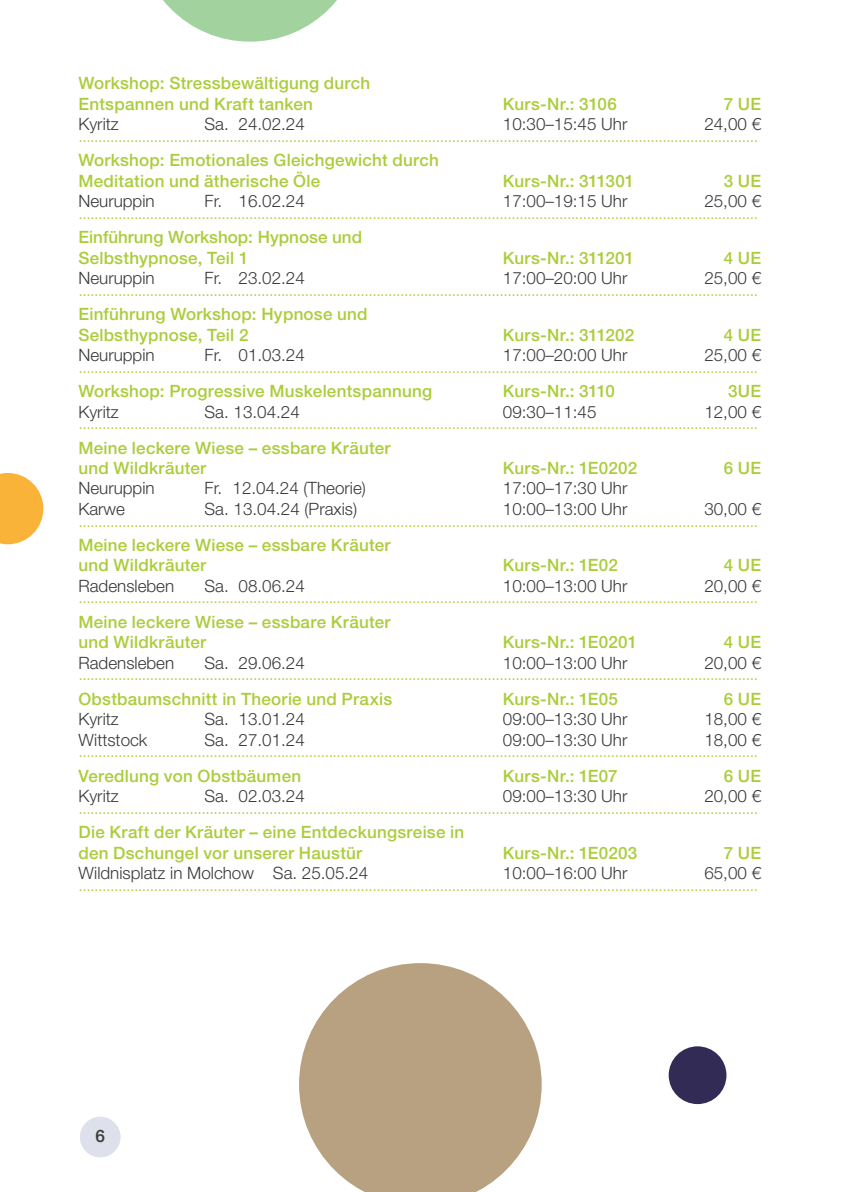
<style>
.page{position:relative;width:842px;height:1192px;background:#fff}
.page>*{position:absolute;margin:0;border:0;box-sizing:border-box;transform-origin:0 0}
.t1{font:500 17.2px "Helvetica Neue LT Std";color:#383a3b}
.t2{font:500 17px/20.4px "Helvetica Neue LT Std";letter-spacing:.015em;color:#abcd3b}
.t3{font:300 17px "Helvetica Neue LT Std";color:#383a3b}
.t4{font:300 16px "Helvetica Neue LT Std";color:#abcd3b}
</style>
<div class="page">
<div style="left:80px;top:1116px;width:40px;height:41px;background:#dee0ec;border-radius:50%"></div>
<svg style="left:0;top:473px;width:43px;height:71px"></svg>
<div style="left:668px;top:1046px;width:58px;height:58px;background:#322b56;border-radius:50%"></div>
<svg style="left:163px;top:0;width:174px;height:42px"></svg>
<svg style="left:299px;top:963px;width:242px;height:228px;fill:#b8a180"></svg>
<p class="t2" style="left:78px;top:73px;width:293px">Workshop: Stressbewältigung durch<br>Entspannen und Kraft tanken</p>
<p class="t2" style="left:502px;top:93px;width:115px">Kurs-Nr.: 3106</p>
<p class="t2" style="left:723px;top:93px;width:39px">7 UE</p>
<p class="t3" style="left:78px;top:114px;width:42px">Kyritz</p>
<p class="t3" style="left:204px;top:114px;width:102px">Sa. 24.02.24</p>
<p class="t3" style="left:502px;top:114px;width:126px">10:30–15:45 Uhr</p>
<p class="t3" style="left:704px;top:114px;width:58px">24,00 €</p>
<p class="t4" style="left:78px;top:126px;width:681px">...........................................................................................................................................................................</p>
<p class="t2" style="left:78px;top:150px;width:362px">Workshop: Emotionales Gleichgewicht durch<br>Meditation und ätherische Öle</p>
<p class="t2" style="left:502px;top:170px;width:133px">Kurs-Nr.: 311301</p>
<p class="t2" style="left:723px;top:170px;width:39px">3 UE</p>
<p class="t3" style="left:78px;top:191px;width:78px">Neuruppin</p>
<p class="t3" style="left:204px;top:191px;width:102px">Fr. 16.02.24</p>
<p class="t3" style="left:502px;top:191px;width:126px">17:00–19:15 Uhr</p>
<p class="t3" style="left:704px;top:191px;width:58px">25,00 €</p>
<p class="t4" style="left:78px;top:203px;width:681px">...........................................................................................................................................................................</p>
<p class="t2" style="left:78px;top:227px;width:285px">Einführung Workshop: Hypnose und<br>Selbsthypnose, Teil 1</p>
<p class="t2" style="left:502px;top:247px;width:133px">Kurs-Nr.: 311201</p>
<p class="t2" style="left:723px;top:247px;width:39px">4 UE</p>
<p class="t3" style="left:78px;top:268px;width:78px">Neuruppin</p>
<p class="t3" style="left:204px;top:268px;width:102px">Fr. 23.02.24</p>
<p class="t3" style="left:502px;top:268px;width:126px">17:00–20:00 Uhr</p>
<p class="t3" style="left:704px;top:268px;width:58px">25,00 €</p>
<p class="t4" style="left:78px;top:280px;width:681px">...........................................................................................................................................................................</p>
<p class="t2" style="left:78px;top:304px;width:290px">Einführung Workshop: Hypnose und<br>Selbsthypnose, Teil 2</p>
<p class="t2" style="left:502px;top:324px;width:133px">Kurs-Nr.: 311202</p>
<p class="t2" style="left:723px;top:324px;width:39px">4 UE</p>
<p class="t3" style="left:78px;top:344px;width:78px">Neuruppin</p>
<p class="t3" style="left:204px;top:344px;width:102px">Fr. 01.03.24</p>
<p class="t3" style="left:502px;top:344px;width:126px">17:00–20:00 Uhr</p>
<p class="t3" style="left:704px;top:344px;width:58px">25,00 €</p>
<p class="t4" style="left:78px;top:357px;width:681px">...........................................................................................................................................................................</p>
<p class="t2" style="left:78px;top:381px;width:355px">Workshop: Progressive Muskelentspannung</p>
<p class="t2" style="left:502px;top:381px;width:114px">Kurs-Nr.: 3110</p>
<p class="t2" style="left:727px;top:381px;width:34px">3UE</p>
<p class="t3" style="left:78px;top:401px;width:42px">Kyritz</p>
<p class="t3" style="left:204px;top:401px;width:97px">Sa. 13.04.24</p>
<p class="t3" style="left:502px;top:401px;width:95px">09:30–11:45</p>
<p class="t3" style="left:704px;top:401px;width:58px">12,00 €</p>
<p class="t4" style="left:78px;top:414px;width:681px">...........................................................................................................................................................................</p>
<p class="t2" style="left:78px;top:437px;width:313px">Meine leckere Wiese – essbare Kräuter und Wildkräuter</p>
<p class="t2" style="left:502px;top:457px;width:136px">Kurs-Nr.: 1E0202</p>
<p class="t2" style="left:723px;top:457px;width:39px">6 UE</p>
<p class="t3" style="left:78px;top:478px;width:78px">Neuruppin</p>
<p class="t3" style="left:204px;top:478px;width:163px">Fr. 12.04.24 (Theorie)</p>
<p class="t3" style="left:502px;top:478px;width:126px">17:00–17:30 Uhr</p>
<p class="t3" style="left:78px;top:498px;width:48px">Karwe</p>
<p class="t3" style="left:204px;top:498px;width:154px">Sa. 13.04.24 (Praxis)</p>
<p class="t3" style="left:502px;top:498px;width:126px">10:00–13:00 Uhr</p>
<p class="t3" style="left:704px;top:498px;width:58px">30,00 €</p>
<p class="t4" style="left:78px;top:511px;width:681px">...........................................................................................................................................................................</p>
<p class="t2" style="left:78px;top:534px;width:313px">Meine leckere Wiese – essbare Kräuter und Wildkräuter</p>
<p class="t2" style="left:502px;top:555px;width:116px">Kurs-Nr.: 1E02</p>
<p class="t2" style="left:723px;top:555px;width:39px">4 UE</p>
<p class="t3" style="left:78px;top:575px;width:97px">Radensleben</p>
<p class="t3" style="left:204px;top:575px;width:102px">Sa. 08.06.24</p>
<p class="t3" style="left:502px;top:575px;width:126px">10:00–13:00 Uhr</p>
<p class="t3" style="left:704px;top:575px;width:58px">20,00 €</p>
<p class="t4" style="left:78px;top:588px;width:681px">...........................................................................................................................................................................</p>
<p class="t2" style="left:78px;top:611px;width:313px">Meine leckere Wiese – essbare Kräuter und Wildkräuter</p>
<p class="t2" style="left:502px;top:632px;width:136px">Kurs-Nr.: 1E0201</p>
<p class="t2" style="left:723px;top:632px;width:39px">4 UE</p>
<p class="t3" style="left:78px;top:652px;width:97px">Radensleben</p>
<p class="t3" style="left:204px;top:652px;width:102px">Sa. 29.06.24</p>
<p class="t3" style="left:502px;top:652px;width:126px">10:00–13:00 Uhr</p>
<p class="t3" style="left:704px;top:652px;width:58px">20,00 €</p>
<p class="t4" style="left:78px;top:665px;width:681px">...........................................................................................................................................................................</p>
<p class="t2" style="left:78px;top:688px;width:315px">Obstbaumschnitt in Theorie und Praxis</p>
<p class="t2" style="left:502px;top:688px;width:117px">Kurs-Nr.: 1E05</p>
<p class="t2" style="left:723px;top:688px;width:39px">6 UE</p>
<p class="t3" style="left:78px;top:708px;width:42px">Kyritz</p>
<p class="t3" style="left:204px;top:708px;width:102px">Sa. 13.01.24</p>
<p class="t3" style="left:502px;top:708px;width:126px">09:00–13:30 Uhr</p>
<p class="t3" style="left:704px;top:708px;width:58px">18,00 €</p>
<p class="t3" style="left:78px;top:729px;width:71px">Wittstock</p>
<p class="t3" style="left:204px;top:729px;width:102px">Sa. 27.01.24</p>
<p class="t3" style="left:502px;top:729px;width:126px">09:00–13:30 Uhr</p>
<p class="t3" style="left:704px;top:729px;width:58px">18,00 €</p>
<p class="t4" style="left:78px;top:741px;width:681px">...........................................................................................................................................................................</p>
<p class="t2" style="left:78px;top:765px;width:224px">Veredlung von Obstbäumen</p>
<p class="t2" style="left:502px;top:765px;width:116px">Kurs-Nr.: 1E07</p>
<p class="t2" style="left:723px;top:765px;width:39px">6 UE</p>
<p class="t3" style="left:78px;top:785px;width:42px">Kyritz</p>
<p class="t3" style="left:204px;top:785px;width:102px">Sa. 02.03.24</p>
<p class="t3" style="left:502px;top:785px;width:126px">09:00–13:30 Uhr</p>
<p class="t3" style="left:704px;top:785px;width:58px">20,00 €</p>
<p class="t4" style="left:78px;top:798px;width:681px">...........................................................................................................................................................................</p>
<p class="t2" style="left:78px;top:821px;width:387px">Die Kraft der Kräuter – eine Entdeckungsreise in den Dschungel vor unserer Haustür</p>
<p class="t2" style="left:502px;top:842px;width:136px">Kurs-Nr.: 1E0203</p>
<p class="t2" style="left:723px;top:842px;width:39px">7 UE</p>
<p class="t3" style="left:78px;top:862px;width:291px">Wildnisplatz in Molchow Sa. 25.05.24</p>
<p class="t3" style="left:502px;top:862px;width:126px">10:00–16:00 Uhr</p>
<p class="t3" style="left:704px;top:862px;width:58px">65,00 €</p>
<p class="t4" style="left:78px;top:875px;width:681px">...........................................................................................................................................................................</p>
<p class="t1" style="left:95px;top:1125px;width:11px">6</p>
</div>
